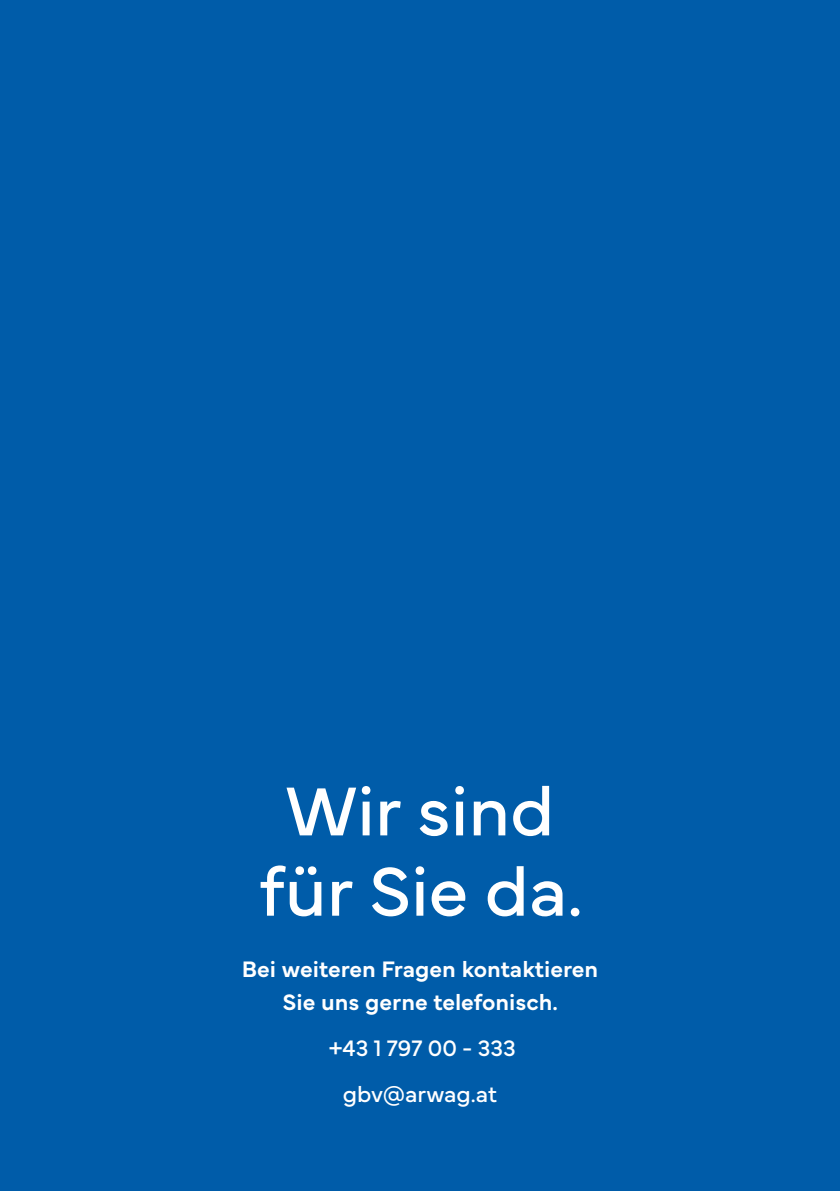
<style>
.page{position:relative;width:840px;height:1191px;background:#fff}
.page>*{position:absolute;margin:0;border:0;box-sizing:border-box;transform-origin:0 0}
.t1{font:72px/80.2px "Mundial";color:#fff;text-align:center}
.t2{font:600 23.4px/32.6px "Mundial";color:#fff;text-align:center}
.t3{font:23.4px/46px "Mundial";color:#fff;text-align:center}
</style>
<div class="page">
<div style="left:0;top:0;width:839px;height:1191px;background:#005ca9"></div>
<h1 class="t1" style="left:259px;top:764px;width:325px">Wir sind für Sie da.</h1>
<p class="t2" style="left:242px;top:950px;width:357px">Bei weiteren Fragen kontaktieren<br>Sie uns gerne telefonisch.</p>
<p class="t3" style="left:329px;top:1022px;width:188px">+43 1 797 00 - 333 gbv@arwag.at</p>
</div>
